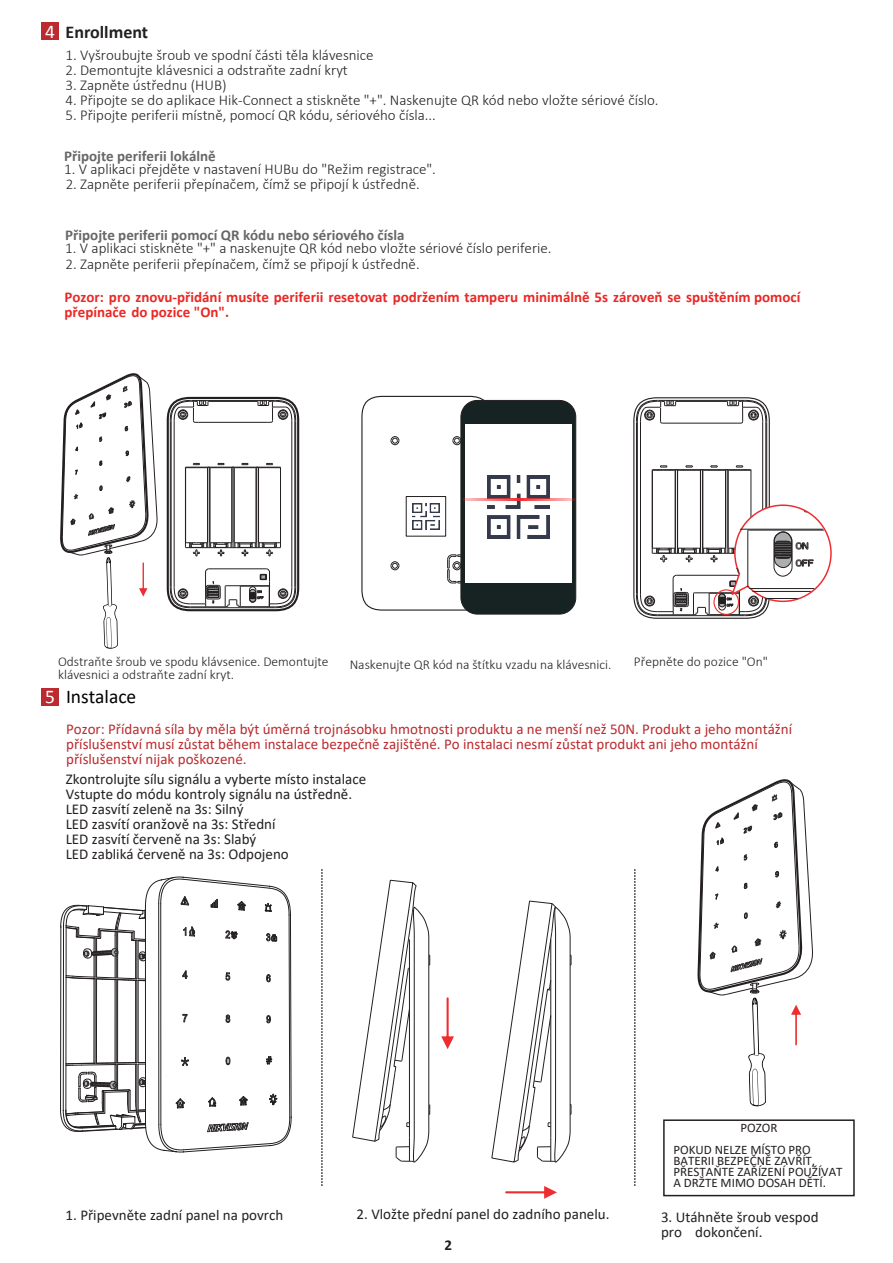
<style>
.page{position:relative;width:893px;height:1263px;background:#fff}
.page>*{position:absolute;margin:0;border:0;box-sizing:border-box;transform-origin:0 0}
.t1{font:19.5px "Calibri";color:#000}
.t2{font:700 18px "Calibri";color:#231f20}
.t3{font:300 15px "Calibri";color:#231f20}
.t4{font:15px/15px "Calibri";color:#231f20}
.t5{font:15px/15px "Calibri";color:#bb2a2e}
.t6{font:700 15px/15px "Calibri";color:#ea2825}
.t7{font:700 15px "Calibri";color:#67676a}
.t8{font:700 15px "Calibri";color:#231f20}
.t9{font:300 13.5px/12.9px "Calibri";color:#231f20}
.t10{font:13.05px/10.8px "Calibri";color:#231f20}
.s1{font-weight:400;font-size:19.5px;color:#fff}
.s2{color:#fff}
</style>
<div class="page">
<div style="left:41px;top:23px;width:17px;height:17px;background:#bb2a2e"></div>
<div style="left:41px;top:688px;width:17px;height:17px;background:#bb2a2e"></div>
<svg style="left:60px;top:876px;width:232px;height:277px"></svg>
<svg style="left:352px;top:879px;width:78px;height:284px"></svg>
<svg style="left:491px;top:900px;width:81px;height:299px"></svg>
<svg style="left:441px;top:997px;width:13px;height:52px"></svg>
<svg style="left:697px;top:779px;width:116px;height:327px"></svg>
<svg style="left:321px;top:869px;width:2px;height:317px"></svg>
<svg style="left:634px;top:869px;width:2px;height:317px"></svg>
<svg style="left:60px;top:373px;width:98px;height:276px"></svg>
<svg style="left:166px;top:396px;width:134px;height:216px"></svg>
<svg style="left:361px;top:395px;width:130px;height:216px"></svg>
<img style="left:413px;top:503px;width:26px;height:26px">
<div style="left:406px;top:496px;width:40px;height:41px;border:1px solid #231f20"></div>
<div style="left:461px;top:400px;width:115px;height:214px;background:#172323;border-radius:16px"></div>
<div style="left:461px;top:400px;width:115px;height:214px;border:1px solid #231f20;border-radius:16px"></div>
<div style="left:465px;top:424px;width:107px;height:158px;background:#fff"></div>
<img style="left:487px;top:476px;width:62px;height:62px">
<hr style="left:463px;top:498px;width:111px;height:3px;background:#ee2d31">
<svg style="left:633px;top:397px;width:199px;height:222px"></svg>
<div style="left:713px;top:589px;width:26px;height:26px;border:1px solid #ee2d31;border-radius:50%"></div>
<div style="left:663px;top:1119px;width:192px;height:77px;border:1px solid #231f20"></div>
<p class="t2" style="left:45px;top:20px;width:104px"><span class="s1">4</span> Enrollment</p>
<p class="t3" style="left:66px;top:49px;width:310px">1. Vyšroubujte šroub ve spodní části těla klávesnice</p>
<p class="t3" style="left:66px;top:64px;width:284px">2. Demontujte klávesnici a odstraňte zadní kryt</p>
<p class="t3" style="left:66px;top:79px;width:162px">3. Zapněte ústřednu (HUB)</p>
<p class="t3" style="left:66px;top:94px;width:594px">4. Připojte se do aplikace Hik-Connect a stiskněte "+". Naskenujte QR kód nebo vložte sériové číslo.</p>
<p class="t3" style="left:66px;top:109px;width:372px">5. Připojte periferii místně, pomocí QR kódu, sériového čísla...</p>
<p class="t7" style="left:64px;top:150px;width:153px">Připojte periferii lokálně</p>
<p class="t3" style="left:64px;top:163px;width:373px">1. V aplikaci přejděte v nastavení HUBu do "Režim registrace".</p>
<p class="t3" style="left:66px;top:178px;width:356px">2. Zapněte periferii přepínačem, čímž se připojí k ústředně.</p>
<p class="t7" style="left:65px;top:229px;width:341px">Připojte periferii pomocí QR kódu nebo sériového čísla</p>
<p class="t3" style="left:65px;top:242px;width:488px">1. V aplikaci stiskněte "+" a naskenujte QR kód nebo vložte sériové číslo periferie.</p>
<p class="t6" style="left:65px;top:290px;width:737px">Pozor: pro znovu-přidání musíte periferii resetovat podržením tamperu minimálně 5s zároveň se spuštěním pomocí přepínače do pozice "On".</p>
<p class="t3" style="left:66px;top:257px;width:356px">2. Zapněte periferii přepínačem, čímž se připojí k ústředně.</p>
<p class="t9" style="left:58px;top:656px;width:272px">Odstraňte šroub ve spodu klávsenice. Demontujte klávesnici a odstraňte zadní kryt.</p>
<p class="t9" style="left:350px;top:659px;width:263px">Naskenujte QR kód na štítku vzadu na klávesnici.</p>
<p class="t9" style="left:634px;top:656px;width:135px">Přepněte do pozice "On"</p>
<h1 class="t1" style="left:45px;top:689px;width:93px"><span class="s2">5</span> Instalace</h1>
<p class="t5" style="left:66px;top:722px;width:727px">Pozor: Přídavná síla by měla být úměrná trojnásobku hmotnosti produktu a ne menší než 50N. Produkt a jeho montážní příslušenství musí zůstat během instalace bezpečně zajištěné. Po instalaci nesmí zůstat produkt ani jeho montážní příslušenství nijak poškozené.</p>
<p class="t4" style="left:66px;top:773px;width:302px">Zkontrolujte sílu signálu a vyberte místo instalace Vstupte do módu kontroly signálu na ústředně.<br>LED zasvítí zeleně na 3s: Silný<br>LED zasvítí oranžově na 3s: Střední<br>LED zasvítí červeně na 3s: Slabý<br>LED zabliká červeně na 3s: Odpojeno</p>
<p class="t4" style="left:66px;top:1207px;width:219px">1. Připevněte zadní panel na povrch</p>
<p class="t4" style="left:357px;top:1206px;width:254px">2. Vložte přední panel do zadního panelu.</p>
<p class="t8" style="left:445px;top:1235px;width:9px">2</p>
<p class="t10" style="left:740px;top:1124px;width:39px">POZOR</p>
<p class="t10" style="left:673px;top:1145px;width:171px">POKUD NELZE MÍSTO PRO<br>BATERII BEZPEČNĚ ZAVŘÍT,<br>PŘESTAŇTE ZAŘÍZENÍ POUŽÍVAT<br>A DRŽTE MIMO DOSAH DĚTÍ.</p>
<p class="t4" style="left:661px;top:1209px;width:159px">3. Utáhněte šroub vespod pro dokončení.</p>
</div>
